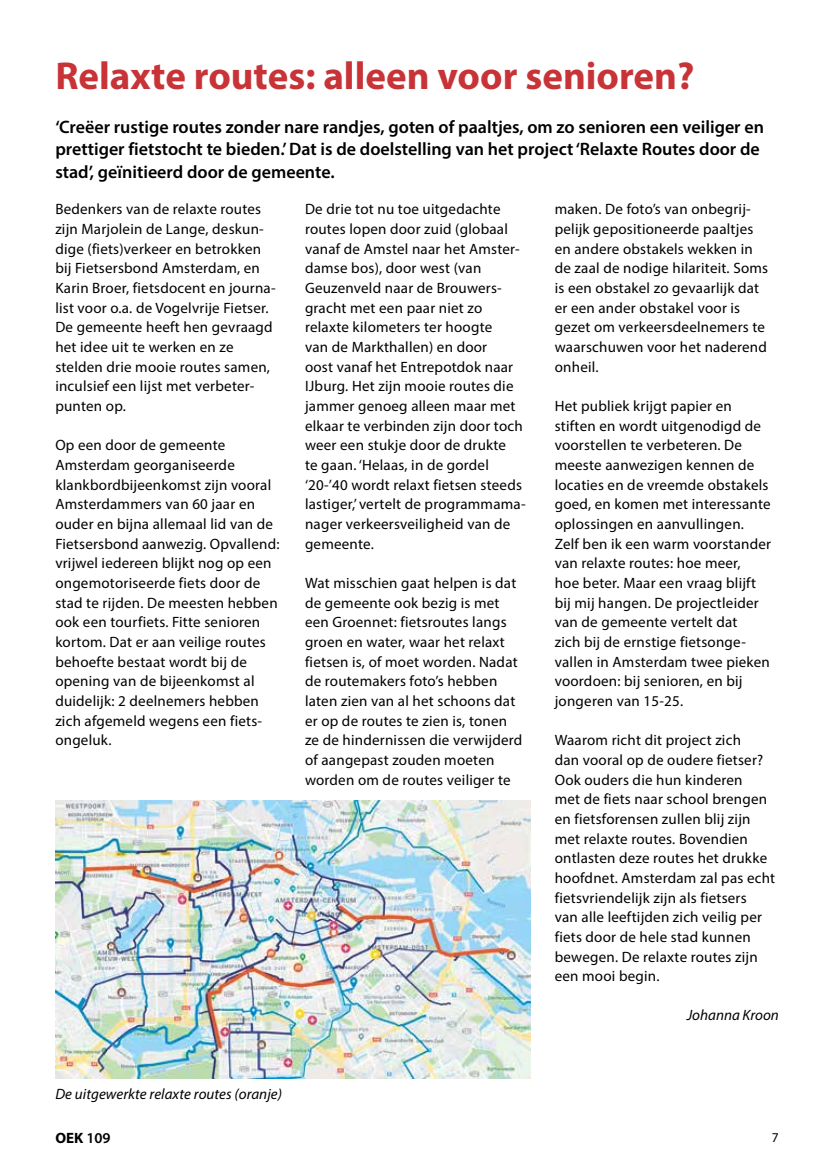
<style>
.page{position:relative;width:830px;height:1170px;background:#fff}
.page>*{position:absolute;margin:0;border:0;box-sizing:border-box;transform-origin:0 0}
.t1{font:700 39px "Myriad Pro";color:#c83338}
.t2{font:600 18px/22.5px "Myriad Pro";color:#000}
.t3{font:15px/19.6px "Myriad Pro";letter-spacing:.015em;color:#000}
.t4{font:italic 15px "Myriad Pro";letter-spacing:.005em;color:#000}
.t5{font:700 15px "Myriad Pro";color:#000}
.t6{font:13.5px "Myriad Pro";color:#000}
.s1{font-weight:600}
</style>
<div class="page">
<img style="left:55px;top:800px;width:475px;height:278px">
<h1 class="t1" style="left:55px;top:50px;width:640px">Relaxte routes: alleen voor senioren?</h1>
<p class="t2" style="left:55px;top:115px;width:710px">‘Creëer rustige routes zonder nare randjes, goten of paaltjes, om zo senioren een veiliger en prettiger fietstocht te bieden.’ Dat is de doelstelling van het project ‘Relaxte Routes door de stad’, geïnitieerd door de gemeente.</p>
<p class="t3" style="left:55px;top:199px;width:222px">Bedenkers van de relaxte routes zijn Marjolein de Lange, deskun&shy;dige (fiets)verkeer en betrokken bij Fietsersbond Amsterdam, en<br>Karin Broer, fietsdocent en journa&shy;list voor o.a. de Vogelvrije Fietser.<br>De gemeente heeft hen gevraagd het idee uit te werken en ze stelden drie mooie routes samen, inculsief een lijst met verbeter&shy;punten op.</p>
<p class="t3" style="left:55px;top:435px;width:225px">Op een door de gemeente<br>Amsterdam georganiseerde klankbordbijeenkomst zijn vooral<br>Amsterdammers van 60 jaar en ouder en bijna allemaal lid van de<br>Fietsersbond aanwezig. Opvallend: vrijwel iedereen blijkt nog op een ongemotoriseerde fiets door de stad te rijden. De meesten hebben ook een tourfiets. Fitte senioren kortom. Dat er aan veilige routes behoefte bestaat wordt bij de opening van de bijeenkomst al duidelijk: 2 deelnemers hebben zich afgemeld wegens een fiets&shy;ongeluk.</p>
<p class="t3" style="left:305px;top:199px;width:222px">De drie tot nu toe uitgedachte routes lopen door zuid (globaal vanaf de Amstel naar het Amster&shy;damse bos), door west (van<br>Geuzenveld naar de Brouwers&shy;gracht met een paar niet zo relaxte kilometers ter hoogte<br>van de Markthallen) en door<br>oost vanaf het Entrepotdok naar<br>IJburg. Het zijn mooie routes die jammer genoeg alleen maar met elkaar te verbinden zijn door toch weer een stukje door de drukte<br>te gaan. ‘Helaas, in de gordel ‘20-’40 wordt relaxt fietsen steeds lastiger,’ vertelt de programmama&shy;nager verkeersveiligheid van de gemeente.</p>
<p class="t3" style="left:305px;top:573px;width:219px">Wat misschien gaat helpen is dat de gemeente ook bezig is met een Groennet: fietsroutes langs groen en water, waar het relaxt fietsen is, of moet worden. Nadat de routemakers foto’s hebben laten zien van al het schoons dat er op de routes te zien is, tonen ze de hindernissen die verwijderd of aangepast zouden moeten worden om de routes veiliger te</p>
<p class="t4" style="left:55px;top:1084px;width:228px">De uitgewerkte relaxte routes (oranje)</p>
<p class="t3" style="left:554px;top:199px;width:215px">maken. De foto’s van onbegrij&shy;pelijk gepositioneerde paaltjes en andere obstakels wekken in de zaal de nodige hilariteit. Soms is een obstakel zo gevaarlijk dat er een ander obstakel voor is gezet om verkeersdeelnemers te waarschuwen voor het naderend onheil.</p>
<p class="t3" style="left:554px;top:396px;width:218px">Het publiek krijgt papier en stiften en wordt uitgenodigd de voorstellen te verbeteren. De meeste aanwezigen kennen de locaties en de vreemde obstakels goed, en komen met interessante oplossingen en aanvullingen.<br>Zelf ben ik een warm voorstander van relaxte routes: hoe meer,<br>hoe beter. Maar een vraag blijft bij mij hangen. De projectleider van de gemeente vertelt dat<br>zich bij de ernstige fietsonge&shy;vallen in Amsterdam twee pieken voordoen: bij senioren, en bij jongeren van 15-25.</p>
<p class="t3" style="left:554px;top:730px;width:222px">Waarom richt dit project zich<br>dan vooral op de oudere fietser?<br>Ook ouders die hun kinderen<br>met de fiets naar school brengen en fietsforensen zullen blij zijn met relaxte routes. Bovendien ontlasten deze routes het drukke hoofdnet. Amsterdam zal pas echt fietsvriendelijk zijn als fietsers<br>van alle leeftijden zich veilig per fiets door de hele stad kunnen bewegen. De relaxte routes zijn een mooi begin.</p>
<p class="t4" style="left:686px;top:1006px;width:94px">Johanna Kroon</p>
<p class="t5" style="left:55px;top:1127px;width:57px">OEK <span class="s1">109</span></p>
<p class="t6" style="left:771px;top:1128px;width:8px">7</p>
</div>
